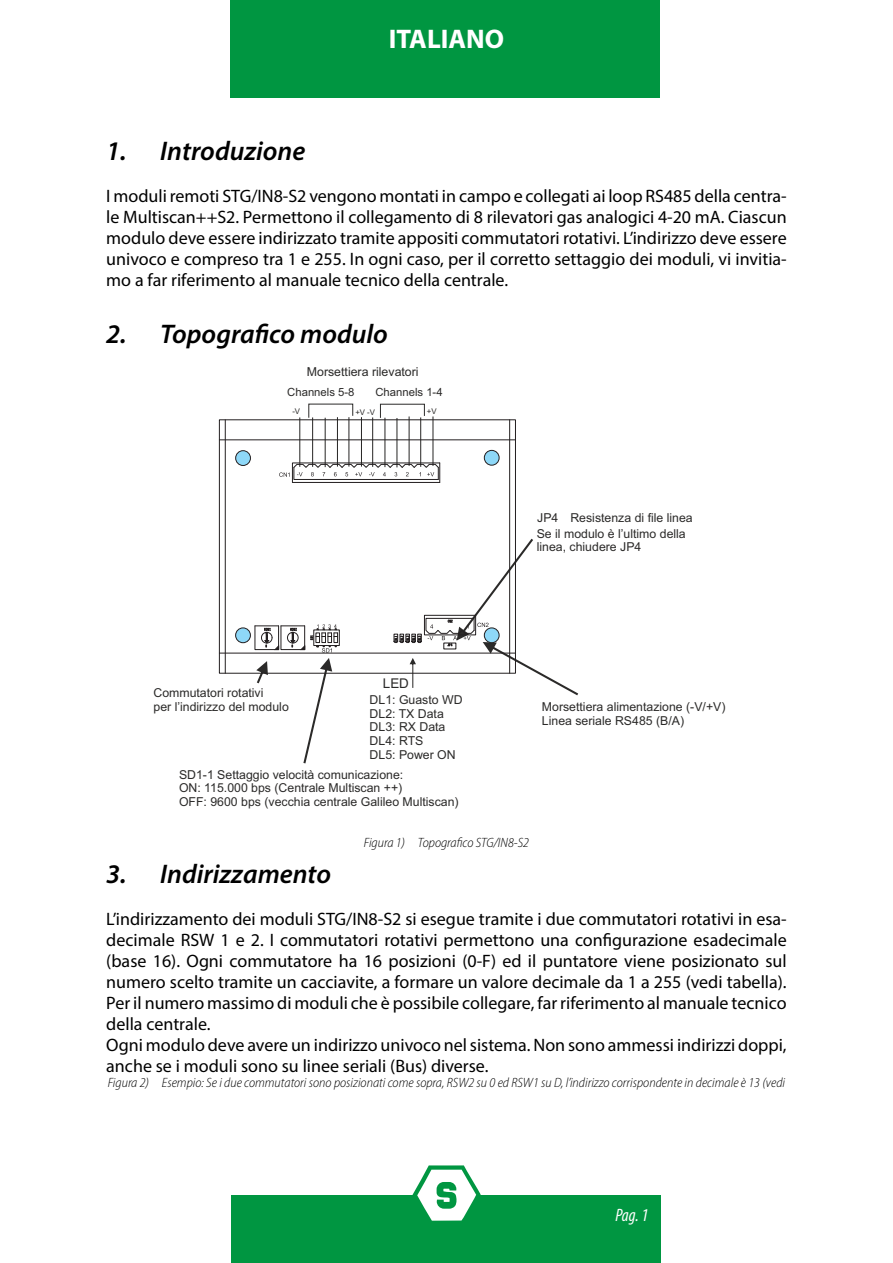
<style>
.page{position:relative;width:893px;height:1263px;background:#fff}
.page>*{position:absolute;margin:0;border:0;box-sizing:border-box;transform-origin:0 0}
.t1{font:italic 600 27px "Myriad Pro";color:#000}
.t2{font:700 27px "Myriad Pro";color:#fff}
.t3{font:18px/21px "Myriad Pro";color:#000;text-align:justify}
.t4{font:italic condensed 18px "Myriad Pro";color:#fff}
.t5{font:italic 300 semi-condensed 13.5px "Myriad Pro";color:#000}
.t6{font:13.35px "Arial";color:#2b2a29}
.t7{font:12.3px/13.8px "Arial";color:#2b2a29}
.t8{font:11.25px "Arial";color:#2b2a29}
.t9{font:7.8px "Arial";color:#2b2a29}
</style>
<div class="page">
<div style="left:232px;top:1195px;width:429px;height:68px;background:#009641"></div>
<div style="left:230px;top:0;width:430px;height:98px;background:#009641"></div>
<svg style="left:412px;top:1165px;width:69px;height:56px"></svg>
<hr style="left:432px;top:416px;width:1px;height:50px;background:#2b2a29">
<hr style="left:420px;top:417px;width:1px;height:50px;background:#2b2a29">
<hr style="left:409px;top:416px;width:1px;height:50px;background:#2b2a29">
<hr style="left:396px;top:418px;width:1px;height:49px;background:#2b2a29">
<hr style="left:384px;top:418px;width:1px;height:49px;background:#2b2a29">
<hr style="left:372px;top:417px;width:1px;height:50px;background:#2b2a29">
<hr style="left:361px;top:417px;width:1px;height:50px;background:#2b2a29">
<hr style="left:348px;top:417px;width:1px;height:50px;background:#2b2a29">
<hr style="left:337px;top:417px;width:1px;height:50px;background:#2b2a29">
<hr style="left:325px;top:418px;width:1px;height:49px;background:#2b2a29">
<hr style="left:312px;top:417px;width:1px;height:50px;background:#2b2a29">
<hr style="left:299px;top:417px;width:1px;height:50px;background:#2b2a29">
<svg style="left:309px;top:404px;width:44px;height:14px"></svg>
<svg style="left:380px;top:404px;width:45px;height:14px"></svg>
<hr style="left:219px;top:653px;width:296px;height:1px;background:#231f20">
<hr style="left:219px;top:440px;width:296px;height:1px;background:#231f20">
<hr style="left:225px;top:420px;width:1px;height:253px;background:#231f20">
<hr style="left:509px;top:420px;width:1px;height:253px;background:#231f20">
<svg style="left:279px;top:463px;width:161px;height:20px"></svg>
<svg style="left:394px;top:539px;width:184px;height:156px"></svg>
<div style="left:236px;top:451px;width:14px;height:14px;background:#8ed8f8;border-radius:50%"></div>
<div style="left:236px;top:451px;width:15px;height:15px;border:1px solid #231f20;border-radius:50%"></div>
<div style="left:236px;top:628px;width:14px;height:15px;background:#8ed8f8;border-radius:50%"></div>
<div style="left:235px;top:628px;width:16px;height:15px;border:1px solid #231f20;border-radius:50%"></div>
<div style="left:484px;top:450px;width:15px;height:15px;background:#8ed8f8;border-radius:50%"></div>
<div style="left:484px;top:450px;width:15px;height:15px;border:1px solid #231f20;border-radius:50%"></div>
<div style="left:484px;top:628px;width:15px;height:15px;background:#8ed8f8;border-radius:50%"></div>
<div style="left:484px;top:628px;width:15px;height:15px;border:1px solid #231f20;border-radius:50%"></div>
<svg style="left:255px;top:624px;width:83px;height:139px"></svg>
<h1 class="t2" style="left:389px;top:22px;width:117px">ITALIANO</h1>
<h1 class="t1" style="left:106px;top:133px;width:201px">1. Introduzione</h1>
<p class="t3" style="left:106px;top:185px;width:682px">I moduli remoti STG/IN8-S2 vengono montati in campo e collegati ai loop RS485 della centra&shy;le Multiscan++S2. Permettono il collegamento di 8 rilevatori gas analogici 4-20 mA. Ciascun modulo deve essere indirizzato tramite appositi commutatori rotativi. L’indirizzo deve essere univoco e compreso tra 1 e 255. In ogni caso, per il corretto settaggio dei moduli, vi invitia&shy;mo a far riferimento al manuale tecnico della centrale.</p>
<h1 class="t1" style="left:106px;top:317px;width:283px">2. Topografico modulo</h1>
<p class="t7" style="left:307px;top:364px;width:113px">Morsettiera rilevatori</p>
<p class="t8" style="left:287px;top:385px;width:69px">Channels 5-8</p>
<p class="t8" style="left:375px;top:384px;width:69px">Channels 1-4</p>
<p class="t9" style="left:292px;top:406px;width:9px">-V</p>
<p class="t9" style="left:355px;top:406px;width:21px">+V -V</p>
<p class="t9" style="left:427px;top:405px;width:11px">+V</p>
<p class="t7" style="left:537px;top:509px;width:158px;line-height:16px">JP4 Resistenza di file linea<br>Se il modulo è l’ultimo della</p>
<p class="t7" style="left:537px;top:540px;width:106px">linea, chiudere JP4</p>
<p class="t7" style="left:153px;top:686px;width:137px">Commutatori rotativi<br>per l’indirizzo del modulo</p>
<p class="t6" style="left:383px;top:674px;width:28px">LED</p>
<p class="t7" style="left:370px;top:693px;width:94px">DL1: Guasto WD<br>DL2: TX Data<br>DL3: RX Data<br>DL4: RTS<br>DL5: Power ON</p>
<p class="t7" style="left:179px;top:767px;width:281px">SD1-1 Settaggio velocità comunicazione:<br>ON: 115.000 bps (Centrale Multiscan ++)<br>OFF: 9600 bps (vecchia centrale Galileo Multiscan)</p>
<p class="t5" style="left:364px;top:835px;width:167px">Figura 1) Topografico STG/IN8-S2</p>
<p class="t7" style="left:542px;top:700px;width:185px">Morsettiera alimentazione (-V/+V)<br>Linea seriale RS485 (B/A)</p>
<h1 class="t1" style="left:106px;top:857px;width:226px">3. Indirizzamento</h1>
<p class="t3" style="left:106px;top:908px;width:682px;text-align:left">L’indirizzamento dei moduli STG/IN8-S2 si esegue tramite i due commutatori rotativi in esa&shy;decimale RSW 1 e 2. I commutatori rotativi permettono una configurazione esadecimale (base 16). Ogni commutatore ha 16 posizioni (0-F) ed il puntatore viene posizionato sul numero scelto tramite un cacciavite, a formare un valore decimale da 1 a 255 (vedi tabella).<br>Per il numero massimo di moduli che è possibile collegare, far riferimento al manuale tecnico della centrale.<br>Ogni modulo deve avere un indirizzo univoco nel sistema. Non sono ammessi indirizzi doppi, anche se i moduli sono su linee seriali (Bus) diverse.</p>
<p class="t5" style="left:108px;top:1075px;width:679px">Figura 2) Esempio: Se i due commutatori sono posizionati come sopra, RSW2 su 0 ed RSW1 su D, l’indirizzo corrispondente in decimale è 13 (vedi</p>
<p class="t4" style="left:615px;top:1204px;width:35px">Pag. 1</p>
</div>
